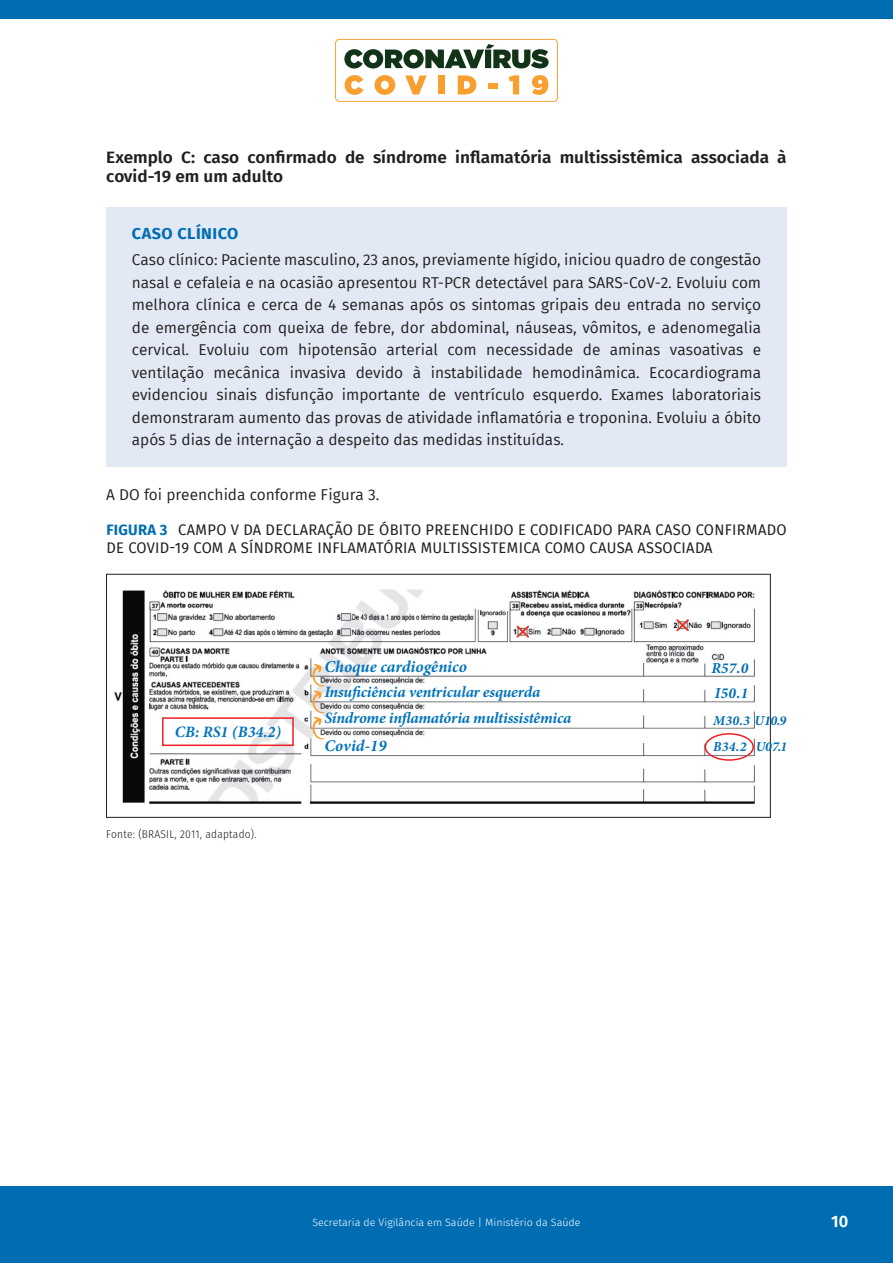
<style>
.page{position:relative;width:893px;height:1263px;background:#fff}
.page>*{position:absolute;margin:0;border:0;box-sizing:border-box;transform-origin:0 0}
.t1{font:italic 700 16.65px "Minion Pro";letter-spacing:-.005em;color:#0073bd}
.t2{font:600 16.5px/19.5px "Fira Sans";color:#231f20;scale:1.04 1}
.t3{font:600 16.5px "Fira Sans";color:#fff}
.t4{font:italic 700 16.35px "Minion Pro";letter-spacing:.005em;color:#0073bd}
.t5{font:italic 700 15.9px "Minion Pro";letter-spacing:-.01em;color:#0073bd}
.t6{font:700 15.75px "Fira Sans";letter-spacing:.03em;color:#006db3}
.t7{font:15.3px/22.5px "Fira Sans";color:#231f20;text-align:justify}
.t8{font:italic 700 15.15px/24.8px "Minion Pro";letter-spacing:.015em;color:#006db3}
.t9{font:15px/18px "Fira Sans";letter-spacing:.02em;color:#231f20}
.t10{font:italic 700 13.65px "Minion Pro";letter-spacing:.015em;color:#006db3}
.t11{font:300 11.25px "Fira Sans Condensed";letter-spacing:.02em;color:#231f20;scale:1.05 1}
.t12{font:300 10.5px "Fira Sans";color:#fff}
.s1{font-weight:700;color:#006db3}
</style>
<div class="page">
<div style="left:0;top:1186px;width:893px;height:77px;background:#006db3"></div>
<svg style="left:335px;top:39px;width:223px;height:63px"></svg>
<div style="left:0;top:0;width:893px;height:19px;background:#006db3"></div>
<div style="left:106px;top:207px;width:681px;height:259px;background:#e2e9f5"></div>
<img style="left:114px;top:589px;width:641px;height:215px">
<div style="left:106px;top:574px;width:665px;height:243px;border:1px solid #231f20"></div>
<svg style="left:675px;top:617px;width:16px;height:16px"></svg>
<svg style="left:515px;top:624px;width:16px;height:15px"></svg>
<svg style="left:311px;top:663px;width:13px;height:76px"></svg>
<div style="left:162px;top:717px;width:132px;height:29px;border:2px solid #ee1f23"></div>
<div style="left:705px;top:733px;width:49px;height:28px;border:2px solid #ee1f23;border-radius:50%"></div>
<p class="t2" style="left:106px;top:146px;width:656px">Exemplo C: caso confirmado de síndrome inflamatória multissistêmica associada à covid-19 em um adulto</p>
<p class="t6" style="left:132px;top:220px;width:108px">CASO CLÍNICO</p>
<p class="t7" style="left:132px;top:248px;width:631px">Caso clínico: Paciente masculino, 23 anos, previamente hígido, iniciou quadro de congestão nasal e cefaleia e na ocasião apresentou RT-PCR detectável para SARS-CoV-2. Evoluiu com melhora clínica e cerca de 4 semanas após os sintomas gripais deu entrada no serviço de emergência com queixa de febre, dor abdominal, náuseas, vômitos, e adenomegalia cervical. Evoluiu com hipotensão arterial com necessidade de aminas vasoativas e ventilação mecânica invasiva devido à instabilidade hemodinâmica. Ecocardiograma evidenciou sinais disfunção importante de ventrículo esquerdo. Exames laboratoriais demonstraram aumento das provas de atividade inflamatória e troponina. Evoluiu a óbito após 5 dias de internação a despeito das medidas instituídas.</p>
<p class="t7" style="left:106px;top:483px;width:274px">A DO foi preenchida conforme Figura 3.</p>
<p class="t9" style="left:106px;top:520px;width:682px"><span class="s1">FIGURA 3</span> CAMPO V DA DECLARAÇÃO DE ÓBITO PREENCHIDO E CODIFICADO PARA CASO CONFIRMADO<br>DE COVID-19 COM A SÍNDROME INFLAMATÓRIA MULTISSISTEMICA COMO CAUSA ASSOCIADA</p>
<p class="t5" style="left:175px;top:721px;width:108px">CB: RS1 (B34.2)</p>
<p class="t11" style="left:106px;top:824px;width:145px">Fonte: (BRASIL, 2011, adaptado).</p>
<p class="t1" style="left:324px;top:655px;width:144px">Choque cardiogênico</p>
<p class="t8" style="left:711px;top:656px;width:38px">R57.0<br>I50.1</p>
<p class="t5" style="left:324px;top:681px;width:217px">Insuficiência ventricular esquerda</p>
<p class="t4" style="left:324px;top:734px;width:64px">Covid-19</p>
<p class="t5" style="left:324px;top:707px;width:249px">Síndrome inflamatória multissistêmica</p>
<p class="t10" style="left:713px;top:711px;width:75px">M30.3 U10.9</p>
<p class="t10" style="left:713px;top:737px;width:76px">B34.2 U07.1</p>
<p class="t12" style="left:312px;top:1215px;width:270px">Secretaria de Vigilância em Saúde | Ministério da Saúde</p>
<p class="t3" style="left:831px;top:1208px;width:19px">10</p>
</div>
